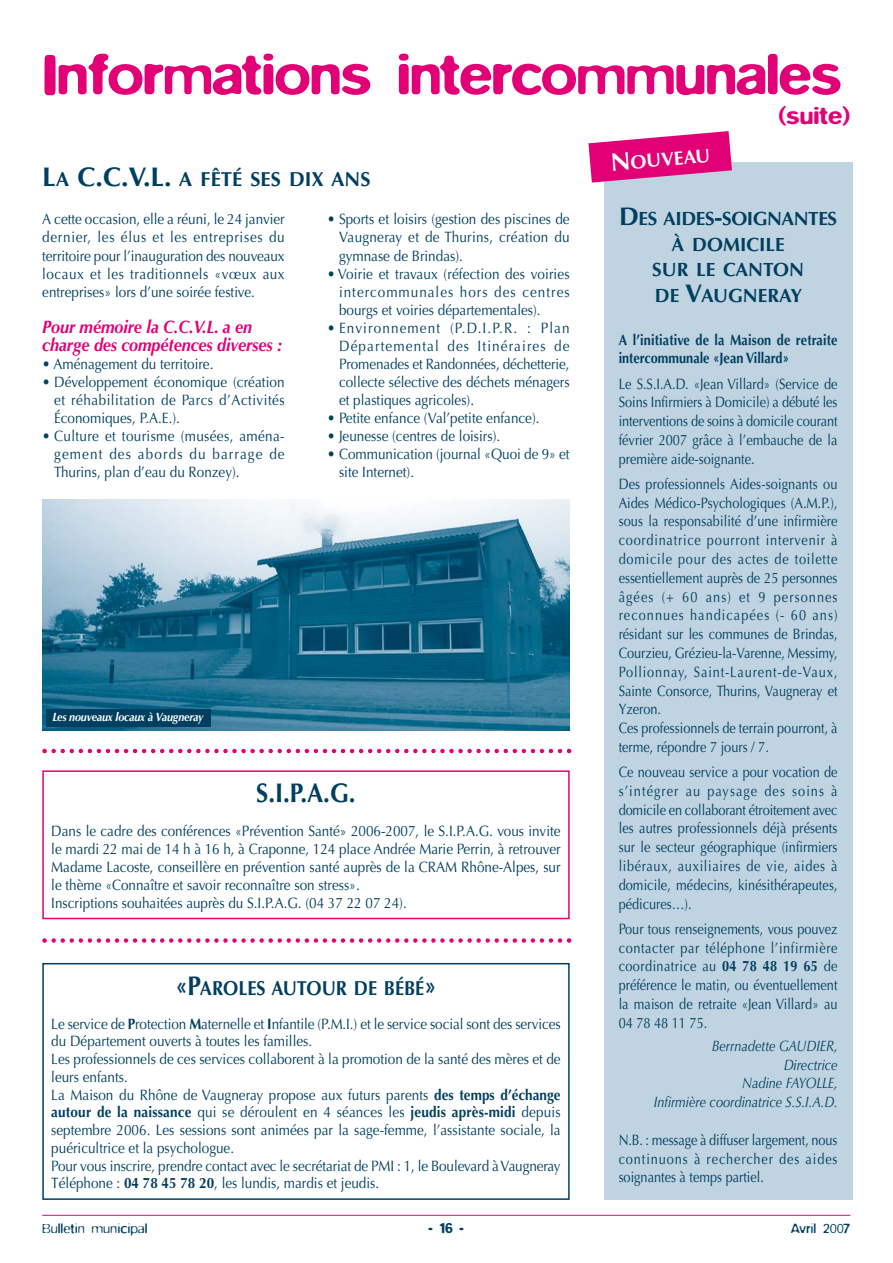
<style>
.page{position:relative;width:893px;height:1263px;background:#fff}
.page>*{position:absolute;margin:0;border:0;box-sizing:border-box;transform-origin:0 0}
.t1{font:500 57px "Blur";letter-spacing:-.02em;color:#e20077;scale:1.08 1}
.t2{font:700 27px "Optima";color:#003f5f;scale:.9 1}
.t3{font:500 24px "Blur";color:#e20077;scale:1.1 1}
.t4{font:700 20.25px "Optima";color:#003f5f}
.t5{font:700 20.25px "Optima";color:#003f5f;scale:.9 1}
.t6{font:700 19.2px/25.5px "Optima";color:#003f5f;text-align:center}
.t7{font:700 19.05px "Optima";color:#fff}
.t8{font:italic 700 18px/18px "Optima";letter-spacing:-.005em;color:#e20077;scale:.9 1}
.t9{font:15px/18px "Optima";color:#003f5f;text-align:justify;scale:.9 1}
.t10{font:15px/18.8px "Optima";color:#003f5f;text-align:justify;scale:.85 1}
.t11{font:italic 15px/18.8px "Optima";color:#003f5f;text-align:right;scale:.85 1}
.t12{font:700 15px/18.8px "Optima";color:#003f5f;scale:.85 1}
.t13{font:300 15px "Blur";color:#003f5f}
.t14{font:500 15px "Blur";color:#003f5f}
.t15{font:italic 700 12px "Optima";letter-spacing:-.015em;color:#fff;scale:.9 1}
.s1{font-size:27px}
.s2{font-weight:700}
.s3{font-size:25.5px}
</style>
<div class="page">
<hr style="left:42px;top:1215px;width:808px;height:1px;background:#e20077">
<img style="left:42px;top:499px;width:528px;height:232px">
<div style="left:604px;top:162px;width:248px;height:1038px;background:#bfd3e1"></div>
<svg style="left:588px;top:131px;width:144px;height:52px"></svg>
<svg style="left:42px;top:749px;width:529px;height:4px"></svg>
<div style="left:42px;top:770px;width:528px;height:149px;border:2px solid #e20077"></div>
<div style="left:42px;top:963px;width:528px;height:237px;border:2px solid #003f5f"></div>
<svg style="left:42px;top:938px;width:529px;height:5px"></svg>
<div style="left:46px;top:709px;width:165px;height:18px;background:#003f5f"></div>
<h1 class="t1" style="left:42px;top:52px;width:742px">Informations intercommunales</h1>
<h3 class="t3" style="left:778px;top:106px;width:67px">(suite)</h3>
<h3 class="t4" style="left:42px;top:171px;width:330px"><span class="s1">L</span>A <span class="s1">C.C.V.L.</span> A FÊTÉ SES DIX ANS</h3>
<p class="t9" style="left:42px;top:212px;width:271px">A cette occasion, elle a réuni, le 24 janvier dernier, les élus et les entreprises du territoire pour l’inauguration des nouveaux locaux et les traditionnels «vœux aux entreprises» lors d’une soirée festive.</p>
<p class="t8" style="left:42px;top:319px;width:268px">Pour mémoire la C.C.V.L. a en charge des compétences diverses :</p>
<p class="t9" style="left:42px;top:356px;width:192px">• Aménagement du territoire.</p>
<p class="t9" style="left:54px;top:374px;width:258px;text-indent:-12px">• Développement économique (création et réhabilitation de Parcs d’Activités Économiques, P.A.E.).</p>
<p class="t9" style="left:54px;top:428px;width:258px;text-indent:-12px">• Culture et tourisme (musées, aména&shy;gement des abords du barrage de Thurins, plan d’eau du Ronzey).</p>
<p class="t9" style="left:339px;top:212px;width:258px;text-indent:-12px">• Sports et loisirs (gestion des piscines de Vaugneray et de Thurins, création du gymnase de Brindas).</p>
<p class="t9" style="left:339px;top:266px;width:258px;text-indent:-12px">• Voirie et travaux (réfection des voiries intercommunales hors des centres bourgs et voiries départementales).</p>
<p class="t9" style="left:339px;top:320px;width:258px;text-indent:-12px">• Environnement (P.D.I.P.R. : Plan Départemental des Itinéraires de Promenades et Randonnées, déchetterie, collecte sélective des déchets ménagers et plastiques agricoles).</p>
<p class="t9" style="left:327px;top:410px;width:237px">• Petite enfance (Val’petite enfance).</p>
<p class="t9" style="left:327px;top:428px;width:194px">• Jeunesse (centres de loisirs).</p>
<p class="t9" style="left:339px;top:446px;width:258px;text-indent:-12px">• Communication (journal «Quoi de 9» et site Internet).</p>
<p class="t15" style="left:52px;top:712px;width:169px">Les nouveaux locaux à Vaugneray</p>
<h2 class="t2" style="left:256px;top:782px;width:112px">S.I.P.A.G.</h2>
<p class="t9" style="left:51px;top:824px;width:567px;text-align:left">Dans le cadre des conférences «Prévention Santé» 2006-2007, le S.I.P.A.G. vous invite le mardi 22 mai de 14 h à 16 h, à Craponne, 124 place Andrée Marie Perrin, à retrouver Madame Lacoste, conseillère en prévention santé auprès de la CRAM Rhône-Alpes, sur le thème «Connaître et savoir reconnaître son stress».<br>Inscriptions souhaitées auprès du S.I.P.A.G. (04 37 22 07 24).</p>
<h3 class="t5" style="left:175px;top:980px;width:292px"><span class="s1">«P</span>AROLES AUTOUR DE BÉBÉ<span class="s1">»</span></h3>
<p class="t9" style="left:51px;top:1016px;width:567px;text-align:left">Le service de <span class="s2">P</span>rotection <span class="s2">M</span>aternelle et <span class="s2">I</span>nfantile (P.M.I.) et le service social sont des services du Département ouverts à toutes les familles.<br>Les professionnels de ces services collaborent à la promotion de la santé des mères et de leurs enfants.<br>La Maison du Rhône de Vaugneray propose aux futurs parents <span class="s2">des temps d’échange autour de la naissance</span> qui se déroulent en 4 séances les <span class="s2">jeudis après-midi</span> depuis septembre 2006. Les sessions sont animées par la sage-femme, l’assistante sociale, la puéricultrice et la psychologue.<br>Pour vous inscrire, prendre contact avec le secrétariat de PMI : 1, le Boulevard à Vaugneray Téléphone : <span class="s2">04 78 45 78 20</span>, les lundis, mardis et jeudis.</p>
<p class="t7" style="left:610px;top:156px;width:101px;rotate:-5deg"><span class="s3">N</span>OUVEAU</p>
<p class="t6" style="left:619px;top:208px;width:219px"><span class="s3">D</span>ES AIDES<span class="s3">-</span>SOIGNANTES<br>À DOMICILE<br>SUR LE CANTON<br>DE <span class="s3">V</span>AUGNERAY</p>
<p class="t12" style="left:619px;top:332px;width:259px">A l’initiative de la Maison de retraite intercommunale «Jean Villard»</p>
<p class="t10" style="left:619px;top:376px;width:259px">Le S.S.I.A.D. «Jean Villard» (Service de Soins Infirmiers à Domicile) a débuté les interventions de soins à domicile courant février 2007 grâce à l’embauche de la première aide-soignante.</p>
<p class="t10" style="left:619px;top:476px;width:259px;text-align:left">Des professionnels Aides-soignants ou Aides Médico-Psychologiques (A.M.P.), sous la responsabilité d’une infirmière coordinatrice pourront intervenir à domicile pour des actes de toilette essentiellement auprès de 25 personnes âgées (+ 60 ans) et 9 personnes reconnues handicapées (- 60 ans) résidant sur les communes de Brindas, Courzieu, Grézieu-la-Varenne, Messimy, Pollionnay, Saint-Laurent-de-Vaux, Sainte Consorce, Thurins, Vaugneray et Yzeron.<br>Ces professionnels de terrain pourront, à terme, répondre 7 jours / 7.</p>
<p class="t10" style="left:619px;top:764px;width:259px">Ce nouveau service a pour vocation de s’intégrer au paysage des soins à domicile en collaborant étroitement avec les autres professionnels déjà présents sur le secteur géographique (infirmiers libéraux, auxiliaires de vie, aides à domicile, médecins, kinésithérapeutes, pédicures…).</p>
<p class="t10" style="left:619px;top:921px;width:259px">Pour tous renseignements, vous pouvez contacter par téléphone l’infirmière coordinatrice au <span class="s2">04 78 48 19 65</span> de préférence le matin, ou éventuellement la maison de retraite «Jean Villard» au 04 78 48 11 75.</p>
<p class="t11" style="left:654px;top:1038px;width:218px">Berrnadette GAUDIER,<br>Directrice<br>Nadine FAYOLLE,<br>Infirmière coordinatrice S.S.I.A.D.</p>
<p class="t10" style="left:619px;top:1132px;width:259px">N.B. : message à diffuser largement, nous continuons à rechercher des aides soignantes à temps partiel.</p>
<p class="t13" style="left:42px;top:1223px;width:107px">Bulletin municipal</p>
<p class="t14" style="left:429px;top:1222px;width:37px">- 16 -</p>
<p class="t13" style="left:790px;top:1223px;width:61px">Avril 2007</p>
</div>
